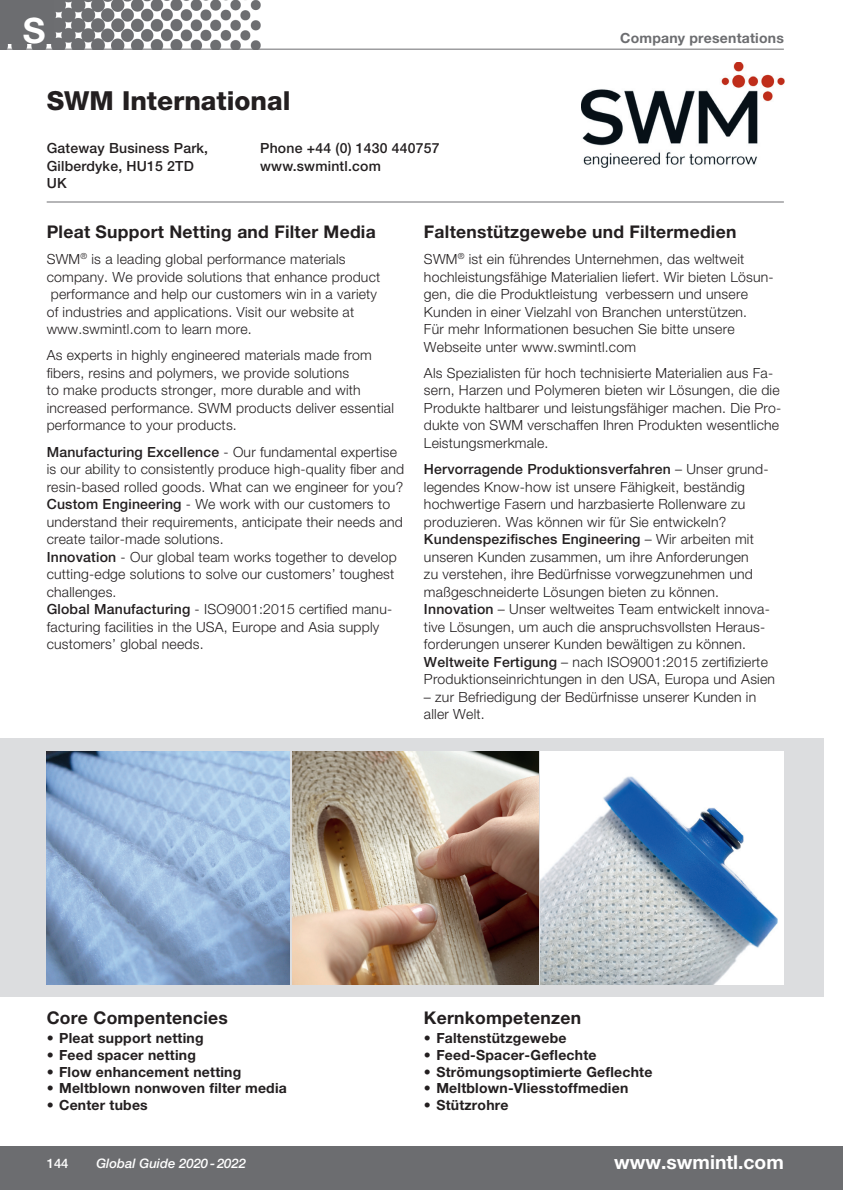
<style>
.page{position:relative;width:843px;height:1190px;background:#fff}
.page>*{position:absolute;margin:0;border:0;box-sizing:border-box;transform-origin:0 0}
.t1{font:700 35px "Helvetica Neue LT Std";color:#fff}
.t2{font:800 26.25px "Helvetica Neue LT Std";color:#231f20}
.t3{font:700 19.25px "Helvetica Neue LT Std";color:#fff}
.t4{font:700 17.5px "Helvetica Neue LT Std";letter-spacing:.015em;color:#231f20}
.t5{font:300 14px/17.5px "Helvetica Neue LT Std";letter-spacing:.015em;color:#231f20}
.t6{font:700 14px "Helvetica Neue LT Std";letter-spacing:.015em;color:#231f20}
.t7{font:500 14px/17.5px "Helvetica Neue LT Std";letter-spacing:.015em;color:#231f20}
.t8{font:700 14px "Helvetica Neue LT Std";letter-spacing:.015em;color:#6c6d70}
.t9{font:italic 500 13.12px "Helvetica Neue LT Std";color:#fff}
.t10{font:500 13.12px "Helvetica Neue LT Std";color:#fff}
.s1{font-weight:500}
</style>
<div class="page">
<div style="left:0;top:739px;width:823px;height:258px;background:#dcdddf"></div>
<div style="left:0;top:1145px;width:842px;height:45px;background:#6c6d70"></div>
<hr style="left:47px;top:202px;width:736px;height:1px;background:#6c6d70">
<img style="left:0;top:0;width:260px;height:49px">
<hr style="left:0;top:49px;width:783px;height:1px;background:#6c6d70">
<div style="left:0;top:0;width:54px;height:44px;background:#6c6d70"></div>
<img style="left:292px;top:751px;width:246px;height:233px">
<img style="left:47px;top:751px;width:243px;height:233px">
<img style="left:540px;top:751px;width:243px;height:233px">
<img style="left:581px;top:62px;width:203px;height:105px">
<h1 class="t1" style="left:23px;top:18px;width:24px">S</h1>
<h2 class="t2" style="left:47px;top:91px;width:245px">SWM International</h2>
<p class="t7" style="left:260px;top:141px;width:181px">Phone +44 (0) 1430 440757 www.swmintl.com</p>
<p class="t7" style="left:47px;top:141px;width:163px">Gateway Business Park,<br>Gilberdyke, HU15 2TD<br>UK</p>
<p class="t8" style="left:620px;top:33px;width:165px">Company presentations</p>
<p class="t4" style="left:47px;top:225px;width:330px">Pleat Support Netting and Filter Media</p>
<p class="t5" style="left:47px;top:252px;width:335px">SWM<sup>®</sup> is a leading global performance materials company. We provide solutions that enhance product performance and help our customers win in a variety of industries and applications. Visit our website at www.swmintl.com to learn more.</p>
<p class="t5" style="left:47px;top:348px;width:348px">As experts in highly engineered materials made from fibers, resins and polymers, we provide solutions<br>to make products stronger, more durable and with increased performance. SWM products deliver essential performance to your products.</p>
<p class="t5" style="left:47px;top:444px;width:359px"><span class="s1">Manufacturing Excellence</span> - Our fundamental expertise is our ability to consistently produce high-quality fiber and resin-based rolled goods. What can we engineer for you?<br><span class="s1">Custom Engineering</span> - We work with our customers to understand their requirements, anticipate their needs and create tailor-made solutions.<br><span class="s1">Innovation</span> - Our global team works together to develop cutting-edge solutions to solve our customers’ toughest challenges.<br><span class="s1">Global Manufacturing</span> - ISO9001:2015 certified manu&shy;facturing facilities in the USA, Europe and Asia supply customers’ global needs.</p>
<p class="t4" style="left:424px;top:225px;width:314px">Faltenstützgewebe und Filtermedien</p>
<p class="t5" style="left:424px;top:252px;width:351px">SWM<sup>®</sup> ist ein führendes Unternehmen, das weltweit hochleistungsfähige Materialien liefert. Wir bieten Lösun&shy;gen, die die Produktleistung verbessern und unsere Kunden in einer Vielzahl von Branchen unterstützen.<br>Für mehr Informationen besuchen Sie bitte unsere Webseite unter www.swmintl.com</p>
<p class="t5" style="left:424px;top:365px;width:359px">Als Spezialisten für hoch technisierte Materialien aus Fa&shy;sern, Harzen und Polymeren bieten wir Lösungen, die die Produkte haltbarer und leistungsfähiger machen. Die Pro&shy;dukte von SWM verschaffen Ihren Produkten wesentliche Leistungsmerkmale.</p>
<p class="t5" style="left:424px;top:462px;width:352px"><span class="s1">Hervorragende Produktionsverfahren</span> – Unser grund&shy;legendes Know-how ist unsere Fähigkeit, beständig hochwertige Fasern und harzbasierte Rollenware zu produzieren. Was können wir für Sie entwickeln?<br><span class="s1">Kundenspezifisches Engineering</span> – Wir arbeiten mit unseren Kunden zusammen, um ihre Anforderungen<br>zu verstehen, ihre Bedürfnisse vorwegzunehmen und maßgeschneiderte Lösungen bieten zu können.<br><span class="s1">Innovation</span> – Unser weltweites Team entwickelt innova&shy;tive Lösungen, um auch die anspruchsvollsten Heraus&shy;forderungen unserer Kunden bewältigen zu können.<br><span class="s1">Weltweite Fertigung</span> – nach ISO9001:2015 zertifizierte Produktionseinrichtungen in den USA, Europa und Asien</p>
<p class="t5" style="left:424px;top:689px;width:333px">– zur Befriedigung der Bedürfnisse unserer Kunden in aller Welt.</p>
<p class="t4" style="left:47px;top:1011px;width:183px">Core Compentencies</p>
<p class="t6" style="left:47px;top:1033px;width:158px">• Pleat support netting</p>
<p class="t6" style="left:47px;top:1050px;width:151px">• Feed spacer netting</p>
<p class="t6" style="left:47px;top:1066px;width:196px">• Flow enhancement netting</p>
<p class="t6" style="left:47px;top:1083px;width:242px">• Meltblown nonwoven filter media</p>
<p class="t6" style="left:47px;top:1100px;width:103px">• Center tubes</p>
<p class="t10" style="left:47px;top:1159px;width:23px">144</p>
<p class="t9" style="left:96px;top:1159px;width:151px">Global Guide 2020 - 2022</p>
<p class="t4" style="left:424px;top:1011px;width:158px">Kernkompetenzen</p>
<p class="t6" style="left:424px;top:1033px;width:144px">• Faltenstützgewebe</p>
<p class="t6" style="left:424px;top:1050px;width:174px">• Feed-Spacer-Geflechte</p>
<p class="t6" style="left:424px;top:1066px;width:230px">• Strömungsoptimierte Geflechte</p>
<p class="t6" style="left:424px;top:1083px;width:206px">• Meltblown-Vliesstoffmedien</p>
<p class="t6" style="left:424px;top:1100px;width:86px">• Stützrohre</p>
<h3 class="t3" style="left:614px;top:1155px;width:171px">www.swmintl.com</h3>
</div>
